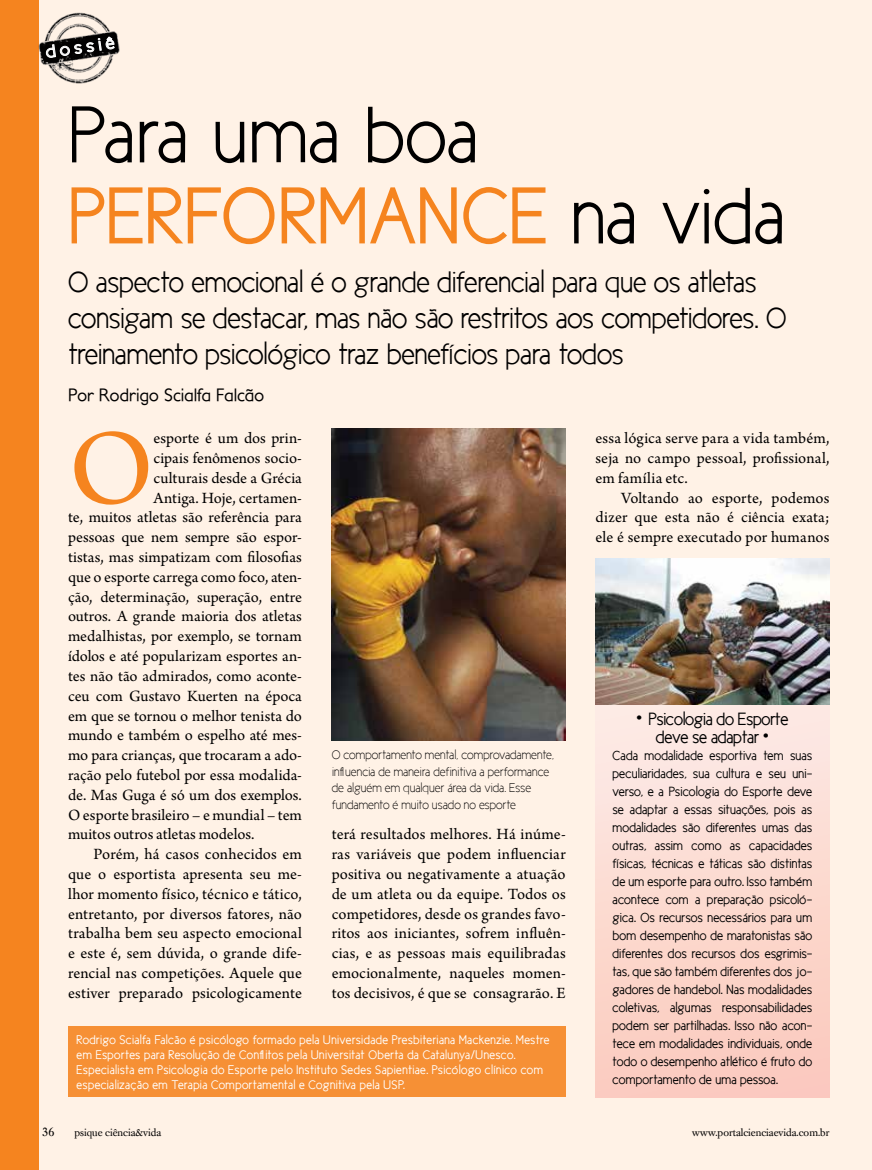
<style>
.page{position:relative;width:872px;height:1170px;background:#fff}
.page>*{position:absolute;margin:0;border:0;box-sizing:border-box;transform-origin:0 0}
.t1{font:112.65px "Arno Pro";color:#f5841f}
.t2{font:81px "New Cicle Gordita";color:#f5841f}
.t3{font:81px "New Cicle Semi";letter-spacing:-.01em;color:#000}
.t4{font:30px/36px "New Cicle Semi";letter-spacing:-.03em;color:#000}
.t5{font:18px/18px "New Cicle Gordita";letter-spacing:-.03em;color:#000;text-align:center}
.t6{font:500 18px "Petita";letter-spacing:-.005em;color:#000}
.t7{font:17.7px "New Cicle Gordita";color:#fff;scale:1.11 1}
.t8{font:16.5px/19.8px "Arno Pro";color:#000;text-align:justify}
.t9{font:13.5px/18px "New Cicle Gordita";letter-spacing:-.005em;color:#000;text-align:justify}
.t10{font:12.75px/15px "New Cicle Gordita";letter-spacing:.015em;color:#fff}
.t11{font:12.75px/16.5px "New Cicle Fina";letter-spacing:-.005em;color:#000}
.t12{font:12px "Caslon Book BE";color:#000}
.t13{font:10.5px "Caslon Book BE";color:#000}
.s1{font-family:"New Cicle Semi";color:#000}
.s2{font-size:30px}
</style>
<div class="page">
<div style="left:0;top:0;width:872px;height:1169px;background:#fff2e6"></div>
<div style="left:0;top:0;width:38px;height:1169px;background:#f5841f"></div>
<img style="left:38px;top:7px;width:82px;height:79px">
<svg style="left:45px;top:36px;width:70px;height:22px;background:#4e4c4b"></svg>
<div style="left:68px;top:1026px;width:498px;height:70px;background:#f69035"></div>
<svg style="left:595px;top:704px;width:234px;height:393px"></svg>
<img style="left:595px;top:558px;width:234px;height:146px">
<img style="left:332px;top:429px;width:234px;height:311px">
<p class="t7" style="left:45px;top:43px;width:64px;rotate:-8deg">dossiê</p>
<h2 class="t3" style="left:68px;top:92px;width:413px">Para uma boa</h2>
<h2 class="t2" style="left:68px;top:174px;width:720px">performance <span class="s1">na vida</span></h2>
<h3 class="t4" style="left:68px;top:264px;width:720px">O aspecto emocional é o grande diferencial para que os atletas consigam se destacar, mas não são restritos aos competidores. O treinamento psicológico traz benefícios para todos</h3>
<p class="t6" style="left:68px;top:383px;width:198px">Por Rodrigo Scialfa Falcão</p>
<h1 class="t1" style="left:68px;top:404px;width:88px">O</h1>
<p class="t8" style="left:153px;top:429px;width:150px">esporte é um dos prin-</p>
<p class="t8" style="left:153px;top:449px;width:150px">cipais fenômenos socio-</p>
<p class="t8" style="left:153px;top:469px;width:150px">culturais desde a Grécia</p>
<p class="t8" style="left:153px;top:488px;width:150px">Antiga. Hoje, certamen-</p>
<p class="t8" style="left:68px;top:508px;width:235px">te, muitos atletas são referência para</p>
<p class="t8" style="left:68px;top:528px;width:235px">pessoas que nem sempre são espor-</p>
<p class="t8" style="left:68px;top:548px;width:235px">tistas, mas simpatizam com filosofias</p>
<p class="t8" style="left:68px;top:568px;width:235px">que o esporte carrega como foco, aten-</p>
<p class="t8" style="left:68px;top:587px;width:235px">ção, determinação, superação, entre</p>
<p class="t8" style="left:68px;top:607px;width:235px">outros. A grande maioria dos atletas</p>
<p class="t8" style="left:68px;top:627px;width:235px">medalhistas, por exemplo, se tornam</p>
<p class="t8" style="left:68px;top:647px;width:235px">ídolos e até popularizam esportes an-</p>
<p class="t8" style="left:68px;top:667px;width:235px">tes não tão admirados, como aconte-</p>
<p class="t8" style="left:68px;top:686px;width:235px">ceu com Gustavo Kuerten na época</p>
<p class="t8" style="left:68px;top:706px;width:235px">em que se tornou o melhor tenista do</p>
<p class="t8" style="left:68px;top:726px;width:235px">mundo e também o espelho até mes-</p>
<p class="t8" style="left:68px;top:746px;width:235px">mo para crianças, que trocaram a ado-</p>
<p class="t8" style="left:68px;top:766px;width:235px">ração pelo futebol por essa modalida-</p>
<p class="t8" style="left:68px;top:785px;width:235px">de. Mas Guga é só um dos exemplos.</p>
<p class="t8" style="left:68px;top:805px;width:235px">O esporte brasileiro – e mundial – tem</p>
<p class="t8" style="left:68px;top:825px;width:188px">muitos outros atletas modelos.</p>
<p class="t8" style="left:94px;top:845px;width:210px">Porém, há casos conhecidos em</p>
<p class="t8" style="left:68px;top:865px;width:235px">que o esportista apresenta seu me-</p>
<p class="t8" style="left:68px;top:884px;width:235px">lhor momento físico, técnico e tático,</p>
<p class="t8" style="left:68px;top:904px;width:235px">entretanto, por diversos fatores, não</p>
<p class="t8" style="left:68px;top:924px;width:235px">trabalha bem seu aspecto emocional</p>
<p class="t8" style="left:68px;top:944px;width:235px">e este é, sem dúvida, o grande dife-</p>
<p class="t8" style="left:68px;top:964px;width:235px">rencial nas competições. Aquele que</p>
<p class="t8" style="left:68px;top:983px;width:235px">estiver preparado psicologicamente</p>
<p class="t11" style="left:332px;top:746px;width:224px">O comportamento mental, comprovadamente, influencia de maneira definitiva a performance de alguém em qualquer área da vida. Esse fundamento é muito usado no esporte</p>
<p class="t8" style="left:332px;top:825px;width:235px">terá resultados melhores. Há inúme&shy;ras variáveis que podem influenciar positiva ou negativamente a atuação de um atleta ou da equipe. Todos os competidores, desde os grandes favo&shy;ritos aos iniciantes, sofrem influên&shy;cias, e as pessoas mais equilibradas emocionalmente, naqueles momen&shy;tos decisivos, é que se consagrarão. E</p>
<p class="t10" style="left:77px;top:1032px;width:474px">Rodrigo Scialfa Falcão é psicólogo formado pela Universidade Presbiteriana Mackenzie. Mestre em Esportes para Resolução de Conflitos pela Universitat Oberta da Catalunya/Unesco.<br>Especialista em Psicologia do Esporte pelo Instituto Sedes Sapientiae. Psicólogo clínico com especialização em Terapia Comportamental e Cognitiva pela USP.</p>
<p class="t8" style="left:595px;top:429px;width:235px">essa lógica serve para a vida também, seja no campo pessoal, profissional, em família etc.</p>
<p class="t8" style="left:595px;top:488px;width:235px;text-indent:26px">Voltando ao esporte, podemos dizer que esta não é ciência exata; ele é sempre executado por humanos</p>
<p class="t5" style="left:636px;top:709px;width:154px"><span class="s2">•</span> Psicologia do Esporte deve se adaptar <span class="s2">•</span></p>
<p class="t9" style="left:612px;top:746px;width:201px">Cada modalidade esportiva tem suas peculiaridades, sua cultura e seu uni&shy;verso, e a Psicologia do Esporte deve se adaptar a essas situações, pois as modalidades são diferentes umas das outras, assim como as capacidades físicas, técnicas e táticas são distintas de um esporte para outro. Isso também acontece com a preparação psicoló&shy;gica. Os recursos necessários para um bom desempenho de maratonistas são diferentes dos recursos dos esgrimis&shy;tas, que são também diferentes dos jo&shy;gadores de handebol. Nas modalidades coletivas, algumas responsabilidades podem ser partilhadas. Isso não acon&shy;tece em modalidades individuais, onde todo o desempenho atlético é fruto do comportamento de uma pessoa.</p>
<p class="t12" style="left:43px;top:1125px;width:13px">36</p>
<p class="t13" style="left:74px;top:1126px;width:88px">psique ciência&amp;vida</p>
<p class="t13" style="left:692px;top:1126px;width:139px">www.portalcienciaevida.com.br</p>
</div>
